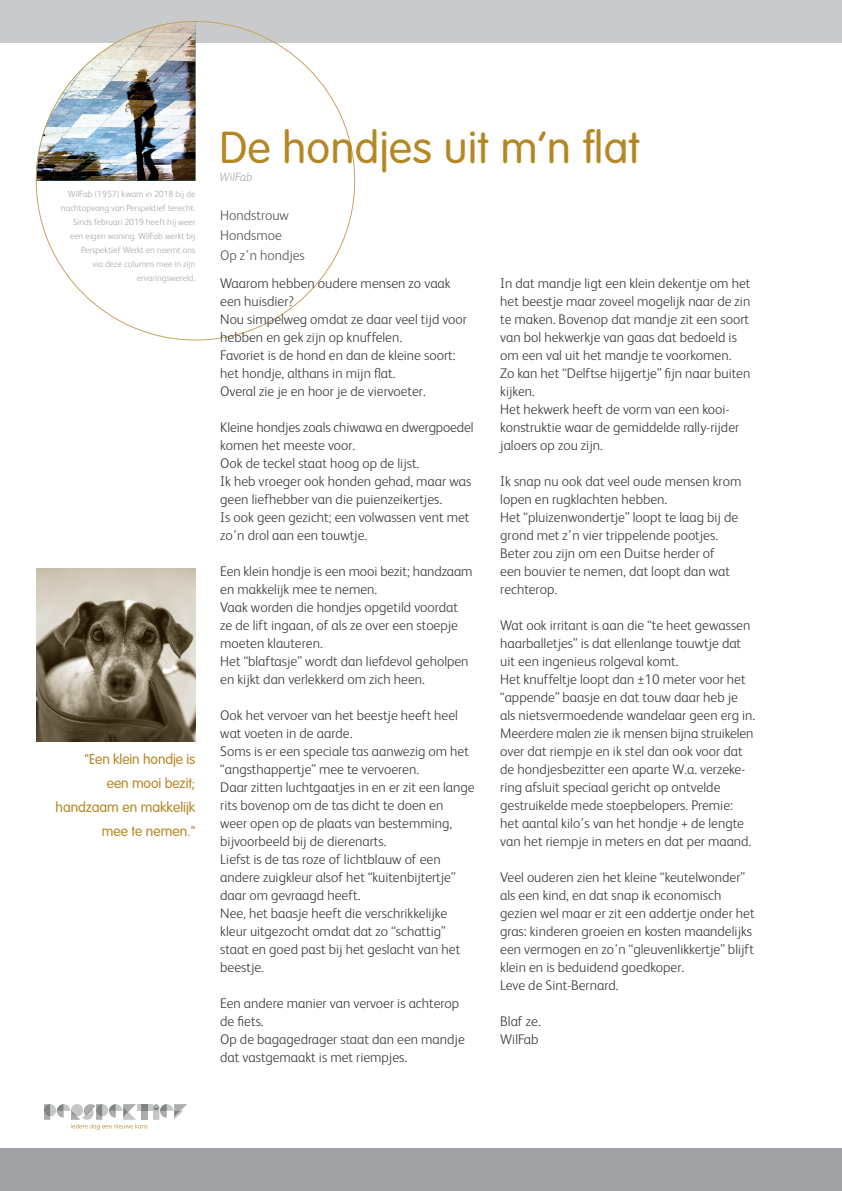
<style>
.page{position:relative;width:842px;height:1191px;background:#fff}
.page>*{position:absolute;margin:0;border:0;box-sizing:border-box;transform-origin:0 0}
.t1{font:300 44px "VAG Rounded LT Pro";letter-spacing:.01em;color:#b48723}
.t2{font:300 14px/18px "FS Albert";color:#3e3e3f}
.t3{font:300 14px/24px "VAG Rounded LT Pro";letter-spacing:-.005em;color:#b48723;text-align:right}
.t4{font:300 14px "FS Albert";color:#57585a}
.t5{font:italic 300 12px "FS Albert";color:#a8a9ad}
.t6{font:300 9px/14px "FS Albert";color:#a8a9ad;text-align:right}
</style>
<div class="page">
<div style="left:0;top:1148px;width:842px;height:43px;background:#a0a1a5"></div>
<svg style="left:44px;top:1104px;width:143px;height:25px"></svg>
<div style="left:0;top:0;width:842px;height:43px;background:#c9cacc"></div>
<img style="left:36px;top:21px;width:159px;height:160px">
<img style="left:36px;top:568px;width:159px;height:173px">
<p class="t6" style="left:68px;top:187px;width:129px">WilFab (1957) kwam in 2018 bij de</p>
<p class="t6" style="left:61px;top:201px;width:136px">nachtopvang van Perspektief terecht.<br>Sinds februari 2019 heeft hij weer</p>
<p class="t6" style="left:70px;top:229px;width:127px">een eigen woning. WilFab werkt bij</p>
<p class="t6" style="left:81px;top:243px;width:116px">Perspektief Werkt en neemt ons</p>
<p class="t6" style="left:93px;top:257px;width:104px">via deze columns mee in zijn</p>
<p class="t6" style="left:137px;top:271px;width:60px">ervaringswereld.</p>
<p class="t3" style="left:84px;top:748px;width:113px">"Een klein hondje is</p>
<p class="t3" style="left:107px;top:772px;width:90px">een mooi bezit;</p>
<p class="t3" style="left:56px;top:796px;width:141px">handzaam en makkelijk mee te nemen."</p>
<p class="t1" style="left:220px;top:122px;width:422px">De hondjes uit m’n flat</p>
<p class="t5" style="left:220px;top:168px;width:35px">WilFab</p>
<p class="t4" style="left:220px;top:206px;width:70px">Hondstrouw</p>
<p class="t4" style="left:220px;top:226px;width:63px">Hondsmoe</p>
<p class="t4" style="left:220px;top:246px;width:86px">Op z’n hondjes</p>
<p class="t2" style="left:220px;top:274px;width:232px">Waarom hebben oudere mensen zo vaak</p>
<p class="t2" style="left:220px;top:292px;width:75px">een huisdier?</p>
<p class="t2" style="left:220px;top:310px;width:248px">Nou simpelweg omdat ze daar veel tijd voor hebben en gek zijn op knuffelen.</p>
<p class="t2" style="left:220px;top:346px;width:237px">Favoriet is de hond en dan de kleine soort: het hondje, althans in mijn flat.</p>
<p class="t2" style="left:220px;top:382px;width:207px">Overal zie je en hoor je de viervoeter.</p>
<p class="t2" style="left:220px;top:418px;width:255px">Kleine hondjes zoals chiwawa en dwergpoedel</p>
<p class="t2" style="left:220px;top:436px;width:136px">komen het meeste voor.</p>
<p class="t2" style="left:220px;top:454px;width:201px">Ook de teckel staat hoog op de lijst.</p>
<p class="t2" style="left:220px;top:472px;width:252px">Ik heb vroeger ook honden gehad, maar was geen liefhebber van die puienzeikertjes.</p>
<p class="t2" style="left:220px;top:508px;width:251px">Is ook geen gezicht; een volwassen vent met zo’n drol aan een touwtje.</p>
<p class="t2" style="left:220px;top:562px;width:254px">Een klein hondje is een mooi bezit; handzaam</p>
<p class="t2" style="left:220px;top:580px;width:158px">en makkelijk mee te nemen.</p>
<p class="t2" style="left:220px;top:598px;width:239px;text-align:justify">Vaak worden die hondjes opgetild voordat ze de lift ingaan, of als ze over een stoepje moeten klauteren.</p>
<p class="t2" style="left:220px;top:652px;width:250px">Het “blaftasje” wordt dan liefdevol geholpen en kijkt dan verlekkerd om zich heen.</p>
<p class="t2" style="left:220px;top:706px;width:239px">Ook het vervoer van het beestje heeft heel wat voeten in de aarde.</p>
<p class="t2" style="left:220px;top:742px;width:250px">Soms is er een speciale tas aanwezig om het “angsthappertje” mee te vervoeren.</p>
<p class="t2" style="left:220px;top:778px;width:256px">Daar zitten luchtgaatjes in en er zit een lange rits bovenop om de tas dicht te doen en</p>
<p class="t2" style="left:220px;top:814px;width:233px">weer open op de plaats van bestemming, bijvoorbeeld bij de dierenarts.</p>
<p class="t2" style="left:220px;top:850px;width:222px">Liefst is de tas roze of lichtblauw of een</p>
<p class="t2" style="left:220px;top:868px;width:237px">andere zuigkleur alsof het “kuitenbijtertje” daar om gevraagd heeft.</p>
<p class="t2" style="left:220px;top:904px;width:241px">Nee, het baasje heeft die verschrikkelijke kleur uitgezocht omdat dat zo “schattig” staat en goed past bij het geslacht van het beestje.</p>
<p class="t2" style="left:220px;top:994px;width:240px">Een andere manier van vervoer is achterop de fiets.</p>
<p class="t2" style="left:220px;top:1030px;width:246px">Op de bagagedrager staat dan een mandje dat vastgemaakt is met riempjes.</p>
<p class="t2" style="left:500px;top:274px;width:252px">In dat mandje ligt een klein dekentje om het</p>
<p class="t2" style="left:500px;top:292px;width:252px">het beestje maar zoveel mogelijk naar de zin te maken. Bovenop dat mandje zit een soort van bol hekwerkje van gaas dat bedoeld is om een val uit het mandje te voorkomen.</p>
<p class="t2" style="left:500px;top:364px;width:252px">Zo kan het “Delftse hijgertje” fijn naar buiten kijken.</p>
<p class="t2" style="left:500px;top:400px;width:241px">Het hekwerk heeft de vorm van een kooi&shy;konstruktie waar de gemiddelde rally-rijder jaloers op zou zijn.</p>
<p class="t2" style="left:500px;top:472px;width:243px">Ik snap nu ook dat veel oude mensen krom lopen en rugklachten hebben.</p>
<p class="t2" style="left:500px;top:508px;width:240px">Het “pluizenwondertje” loopt te laag bij de grond met z’n vier trippelende pootjes.</p>
<p class="t2" style="left:500px;top:544px;width:216px">Beter zou zijn om een Duitse herder of</p>
<p class="t2" style="left:500px;top:562px;width:231px">een bouvier te nemen, dat loopt dan wat rechterop.</p>
<p class="t2" style="left:500px;top:616px;width:252px">Wat ook irritant is aan die “te heet gewassen haarballetjes” is dat ellenlange touwtje dat uit een ingenieus rolgeval komt.</p>
<p class="t2" style="left:500px;top:670px;width:257px">Het knuffeltje loopt dan ±10 meter voor het “appende” baasje en dat touw daar heb je als nietsvermoedende wandelaar geen erg in.</p>
<p class="t2" style="left:500px;top:724px;width:255px">Meerdere malen zie ik mensen bijna struikelen</p>
<p class="t2" style="left:500px;top:742px;width:246px">over dat riempje en ik stel dan ook voor dat de hondjesbezitter een aparte W.a. verzeke&shy;ring afsluit speciaal gericht op ontvelde gestruikelde mede stoepbelopers. Premie:</p>
<p class="t2" style="left:500px;top:814px;width:253px">het aantal kilo’s van het hondje + de lengte van het riempje in meters en dat per maand.</p>
<p class="t2" style="left:500px;top:868px;width:256px">Veel ouderen zien het kleine “keutelwonder” als een kind, en dat snap ik economisch gezien wel maar er zit een addertje onder het gras: kinderen groeien en kosten maandelijks een vermogen en zo’n “gleuvenlikkertje” blijft klein en is beduidend goedkoper.</p>
<p class="t2" style="left:500px;top:976px;width:120px">Leve de Sint-Bernard.</p>
<p class="t2" style="left:500px;top:1012px;width:42px">Blaf ze.</p>
<p class="t2" style="left:500px;top:1030px;width:40px">WilFab</p>
</div>
